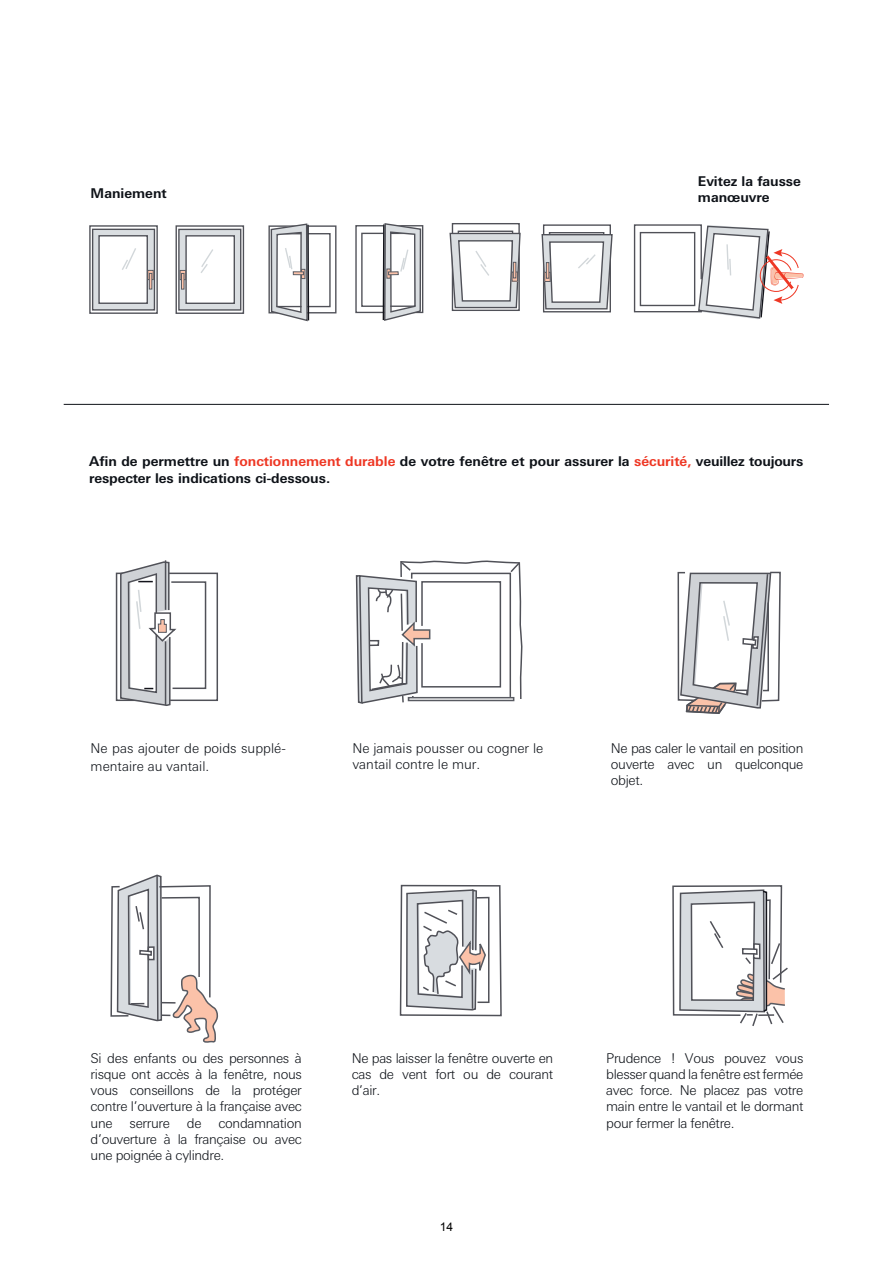
<style>
.page{position:relative;width:893px;height:1263px;background:#fff}
.page>*{position:absolute;margin:0;border:0;box-sizing:border-box;transform-origin:0 0}
.t1{font:300 13.5px/16.2px "LT Univers Basic";letter-spacing:-.025em;color:#0e1218;text-align:justify}
.t2{font:700 13.5px/16.2px "LT Univers Basic";color:#0e1218}
.t3{font:300 13.5px/18px "LT Univers Basic";color:#0e1218}
.t4{font:12px "Arial";color:#000}
.s1{color:#ee3724}
</style>
<div class="page">
<hr style="left:64px;top:404px;width:765px;height:1px;background:#0e1218">
<svg style="left:633px;top:224px;width:170px;height:95px"></svg>
<svg style="left:766px;top:255px;width:28px;height:35px"></svg>
<svg style="left:541px;top:224px;width:72px;height:89px"></svg>
<svg style="left:449px;top:223px;width:72px;height:88px"></svg>
<div style="left:512px;top:272px;width:6px;height:10px;border:1px solid #5b5d64"></div>
<div style="left:513px;top:262px;width:3px;height:16px;border:1px solid #5b5d64"></div>
<svg style="left:355px;top:223px;width:69px;height:98px"></svg>
<svg style="left:268px;top:223px;width:69px;height:99px"></svg>
<svg style="left:175px;top:225px;width:70px;height:89px"></svg>
<svg style="left:89px;top:225px;width:69px;height:89px"></svg>
<div style="left:116px;top:573px;width:102px;height:128px;border:2px solid #505158"></div>
<hr style="left:165px;top:560px;width:1px;height:50px;background:#505158">
<svg style="left:119px;top:561px;width:88px;height:145px"></svg>
<svg style="left:399px;top:403px;width:124px;height:296px"></svg>
<svg style="left:355px;top:561px;width:166px;height:143px"></svg>
<svg style="left:677px;top:571px;width:104px;height:143px"></svg>
<svg style="left:110px;top:874px;width:108px;height:169px"></svg>
<svg style="left:399px;top:884px;width:103px;height:133px"></svg>
<svg style="left:672px;top:885px;width:116px;height:141px"></svg>
<p class="t2" style="left:91px;top:186px;width:78px">Maniement</p>
<p class="t2" style="left:698px;top:174px;width:104px">Evitez la fausse</p>
<p class="t2" style="left:698px;top:190px;width:73px">manœuvre</p>
<p class="t2" style="left:89px;top:454px;width:716px">Afin de permettre un <span class="s1">fonctionnement durable</span> de votre fenêtre et pour assurer la <span class="s1">sécurité,</span> veuillez toujours respecter les indications ci-dessous.</p>
<p class="t3" style="left:91px;top:740px;width:197px">Ne pas ajouter de poids supplé&shy;mentaire au vantail.</p>
<p class="t3" style="left:352px;top:741px;width:192px;line-height:16.2px">Ne jamais pousser ou cogner le vantail contre le mur.</p>
<p class="t1" style="left:611px;top:741px;width:194px">Ne pas caler le vantail en position ouverte avec un quelconque objet.</p>
<p class="t1" style="left:91px;top:1051px;width:213px">Si des enfants ou des personnes à risque ont accès à la fenêtre, nous vous conseillons de la protéger contre l’ouverture à la française avec une</p>
<p class="t1" style="left:91px;top:1116px;width:213px;text-indent:128px">condamnation d’ouverture à la française ou avec une poignée à cylindre.</p>
<p class="t1" style="left:130px;top:1116px;width:42px">serrure</p>
<p class="t1" style="left:187px;top:1116px;width:16px">de</p>
<p class="t1" style="left:352px;top:1051px;width:203px">Ne pas laisser la fenêtre ouverte en cas de vent fort ou de courant d’air.</p>
<p class="t4" style="left:440px;top:1219px;width:15px">14</p>
<p class="t1" style="left:606px;top:1051px;width:199px">Prudence ! Vous pouvez vous blesser quand la fenêtre est fermée avec force. Ne placez pas votre main entre le vantail et le dormant pour fermer la fenêtre.</p>
</div>
